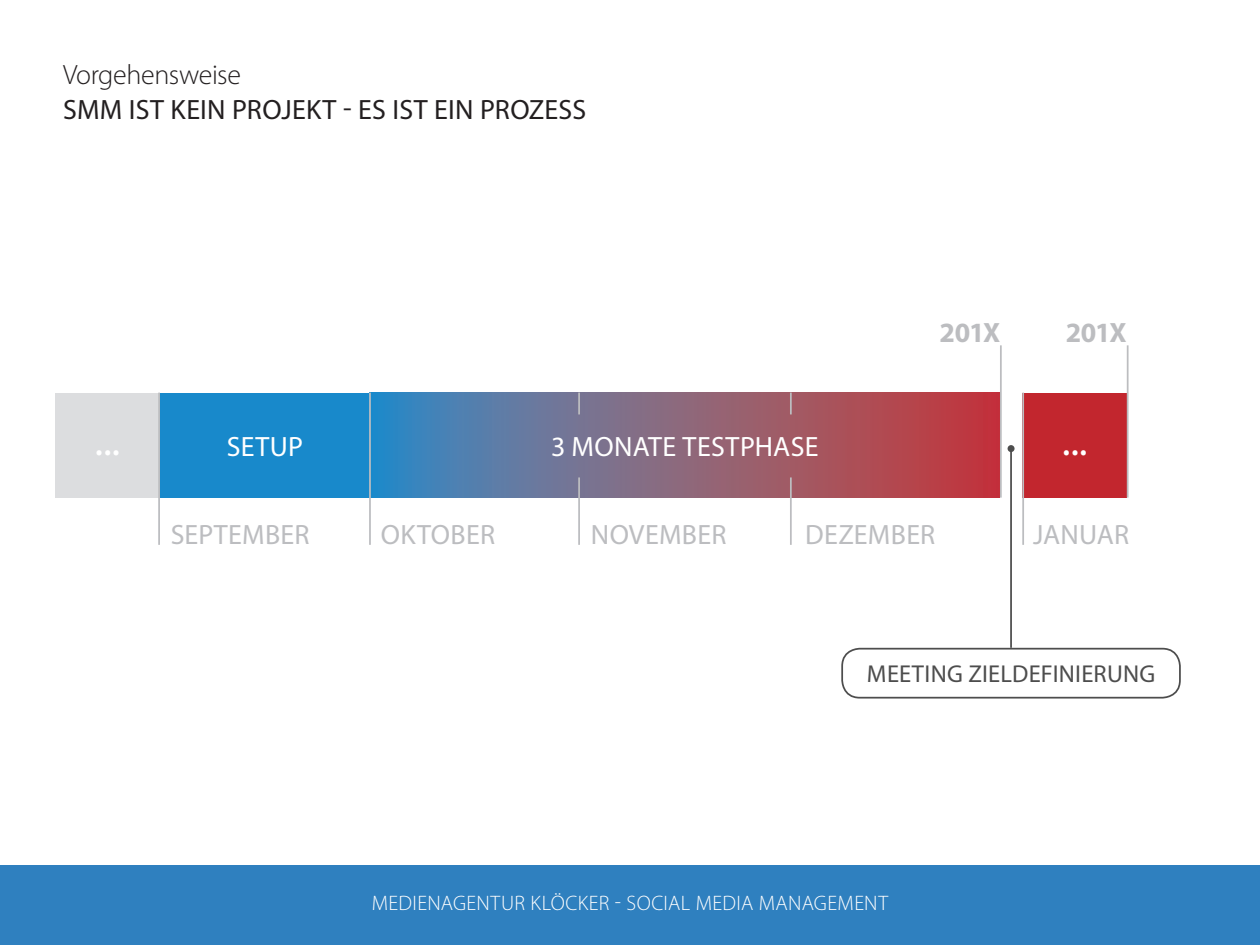
<style>
.page{position:relative;width:1260px;height:945px;background:#fff}
.page>*{position:absolute;margin:0;border:0;box-sizing:border-box;transform-origin:0 0}
.t1{font:42px "Myriad Pro";color:#fff}
.t2{font:28px "Myriad Pro";letter-spacing:.01em;color:#bcbdc0}
.t3{font:28px "Myriad Pro";letter-spacing:.01em;color:#231f20}
.t4{font:28px "Myriad Pro";letter-spacing:.015em;color:#fff}
.t5{font:300 28px "Myriad Pro";letter-spacing:-.015em;color:#231f20}
.t6{font:700 28px "Myriad Pro";letter-spacing:-.045em;color:#bcbdc0}
.t7{font:24.5px "Myriad Pro";letter-spacing:.01em;color:#4d4d4d}
.t8{font:300 21px "Myriad Pro";letter-spacing:.015em;color:#fff}
</style>
<div class="page">
<div style="left:0;top:865px;width:1260px;height:80px;background:#2f80bf"></div>
<div style="left:841px;top:648px;width:340px;height:51px;border:2px solid #4d4d4d;border-radius:18px"></div>
<div style="left:160px;top:393px;width:210px;height:105px;background:#1889cb"></div>
<div style="left:55px;top:393px;width:105px;height:105px;background:#dcdddf"></div>
<div style="left:1022px;top:393px;width:105px;height:105px;background:#c2262e"></div>
<svg style="left:371px;top:393px;width:629px;height:105px;background:#85647d"></svg>
<hr style="left:369px;top:393px;width:2px;height:152px;background:#bcbdc0">
<hr style="left:158px;top:393px;width:2px;height:152px;background:#bcbdc0">
<hr style="left:578px;top:477px;width:2px;height:68px;background:#bcbdc0">
<hr style="left:790px;top:477px;width:2px;height:68px;background:#bcbdc0">
<hr style="left:1022px;top:393px;width:2px;height:152px;background:#bcbdc0">
<hr style="left:1000px;top:345px;width:2px;height:153px;background:#bcbdc0">
<hr style="left:1127px;top:345px;width:2px;height:153px;background:#bcbdc0">
<hr style="left:1010px;top:449px;width:2px;height:199px;background:#4d4d4d">
<div style="left:1008px;top:445px;width:7px;height:7px;background:#4d4d4d;border-radius:50%"></div>
<hr style="left:578px;top:393px;width:2px;height:21px;background:#bcbdc0">
<hr style="left:790px;top:393px;width:2px;height:21px;background:#bcbdc0">
<h2 class="t5" style="left:63px;top:59px;width:180px">Vorgehensweise</h2>
<h2 class="t3" style="left:63px;top:92px;width:524px">SMM IST KEIN PROJEKT - ES IST EIN PROZESS</h2>
<h1 class="t1" style="left:95px;top:415px;width:27px">...</h1>
<h2 class="t4" style="left:227px;top:429px;width:78px">SETUP</h2>
<h2 class="t4" style="left:551px;top:429px;width:269px">3 MONATE TESTPHASE</h2>
<h2 class="t6" style="left:939px;top:314px;width:62px">201X</h2>
<h2 class="t6" style="left:1066px;top:314px;width:62px">201X</h2>
<h1 class="t1" style="left:1062px;top:415px;width:27px">...</h1>
<h2 class="t2" style="left:171px;top:518px;width:140px">SEPTEMBER</h2>
<h2 class="t2" style="left:381px;top:518px;width:116px">OKTOBER</h2>
<h2 class="t2" style="left:591px;top:518px;width:137px">NOVEMBER</h2>
<h2 class="t2" style="left:805px;top:518px;width:132px">DEZEMBER</h2>
<h2 class="t2" style="left:1033px;top:518px;width:97px">JANUAR</h2>
<p class="t7" style="left:867px;top:659px;width:290px">MEETING ZIELDEFINIERUNG</p>
<p class="t8" style="left:372px;top:892px;width:518px">MEDIENAGENTUR KLÖCKER - SOCIAL MEDIA MANAGEMENT</p>
</div>
